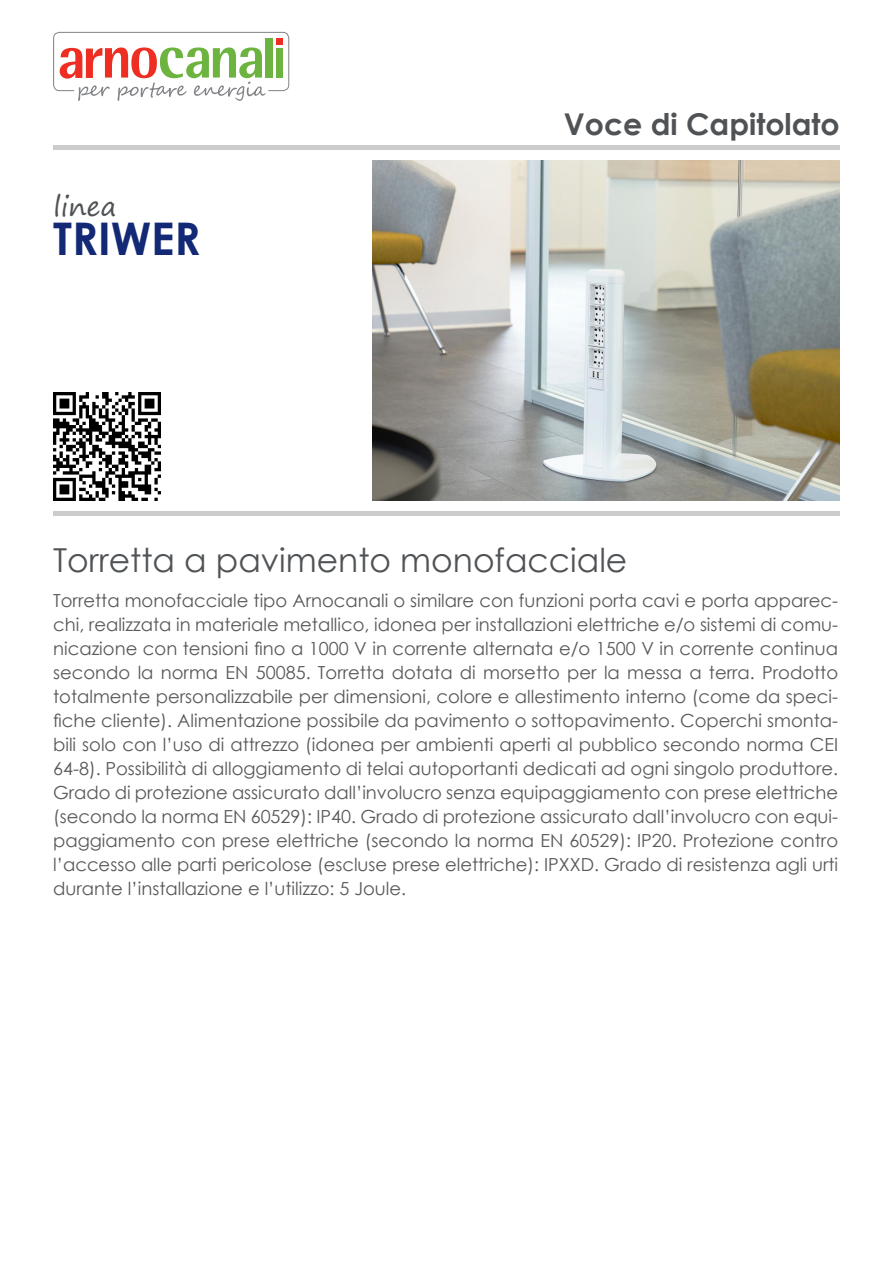
<style>
.page{position:relative;width:893px;height:1263px;background:#fff}
.page>*{position:absolute;margin:0;border:0;box-sizing:border-box;transform-origin:0 0}
.t1{font:700 45px "Century Gothic";color:#142975}
.t2{font:33px "Century Gothic";color:#505356}
.t3{font:700 30px "Century Gothic";color:#505356}
.t4{font:27px "Segoe Print";color:#505356}
.t5{font:18px/24px "Century Gothic";color:#57585a;text-align:justify}
</style>
<div class="page">
<img style="left:372px;top:160px;width:468px;height:340px">
<img style="left:53px;top:393px;width:107px;height:107px">
<div style="left:53px;top:32px;width:236px;height:59px;border:1px solid #808285;border-radius:6px"></div>
<svg style="left:60px;top:47px;width:205px;height:54px"></svg>
<div style="left:266px;top:38px;width:7px;height:40px;background:#6cb43f"></div>
<div style="left:276px;top:38px;width:7px;height:7px;background:#ee2e22"></div>
<div style="left:276px;top:48px;width:7px;height:30px;background:#6cb43f"></div>
<hr style="left:53px;top:511px;width:787px;height:4px;background:#cdcccd">
<hr style="left:53px;top:145px;width:787px;height:4px;background:#cdcccd">
<p class="t4" style="left:53px;top:182px;width:65px">linea</p>
<p class="t1" style="left:53px;top:205px;width:149px">TRIWER</p>
<p class="t3" style="left:564px;top:101px;width:277px">Voce di Capitolato</p>
<p class="t2" style="left:53px;top:537px;width:576px">Torretta a pavimento monofacciale</p>
<p class="t5" style="left:53px;top:588px;width:786px">Torretta monofacciale tipo Arnocanali o similare con funzioni porta cavi e porta apparec&shy;chi, realizzata in materiale metallico, idonea per installazioni elettriche e/o sistemi di comu&shy;nicazione con tensioni fino a 1000 V in corrente alternata e/o 1500 V in corrente continua secondo la norma EN 50085. Torretta dotata di morsetto per la messa a terra. Prodotto totalmente personalizzabile per dimensioni, colore e allestimento interno (come da speci&shy;fiche cliente). Alimentazione possibile da pavimento o sottopavimento. Coperchi smonta&shy;bili solo con l’uso di attrezzo (idonea per ambienti aperti al pubblico secondo norma CEI 64-8). Possibilità di alloggiamento di telai autoportanti dedicati ad ogni singolo produttore.<br>Grado di protezione assicurato dall’involucro senza equipaggiamento con prese elettriche (secondo la norma EN 60529): IP40. Grado di protezione assicurato dall’involucro con equi&shy;paggiamento con prese elettriche (secondo la norma EN 60529): IP20. Protezione contro l’accesso alle parti pericolose (escluse prese elettriche): IPXXD. Grado di resistenza agli urti durante l’installazione e l’utilizzo: 5 Joule.</p>
</div>
